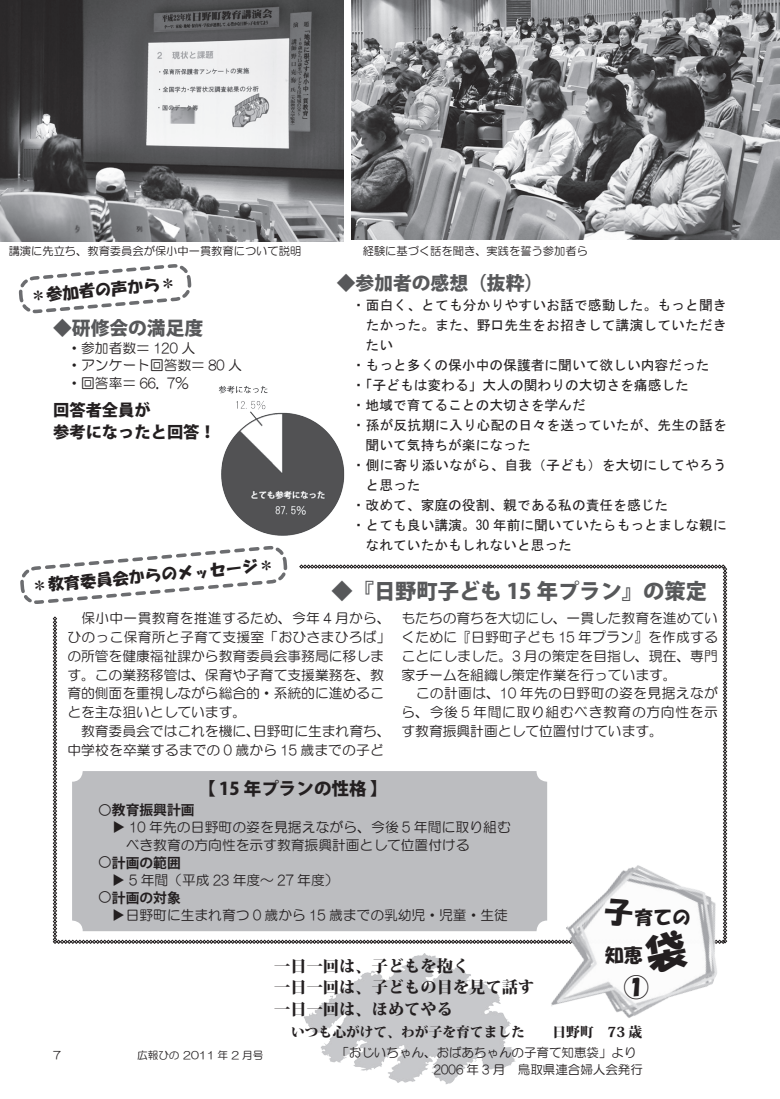
<style>
.page{position:relative;width:780px;height:1099px;background:#fff}
.page>*{position:absolute;margin:0;border:0;box-sizing:border-box;transform-origin:0 0}
.t1{font:25px "HG Soei Kakupoptai";color:#231f20}
.t2{font:800 21.25px "Koz Go Pro";color:#57585a}
.t3{font:800 18.75px "Koz Go Pro";color:#57585a}
.t4{font:18.75px "HG Soei Kakupoptai";color:#231f20}
.t5{font:800 17.5px "Koz Go Pro";color:#231f20}
.t6{font:800 16.25px/21.2px "Koz Min Pro";color:#231f20}
.t7{font:16.25px "HG Soei Kakupoptai";color:#231f20}
.t8{font:800 16.25px/21.2px "Koz Go Pro";color:#231f20}
.t9{font:13.75px/18.8px "HG Maru Gothic MPRO";color:#231f20}
.t10{font:13.75px "MS Gothic";color:#231f20}
.t11{font:800 13.75px "Koz Min Pro";color:#231f20}
.t12{font:13.75px "HG Maru Gothic MPRO";letter-spacing:.02em;color:#231f20}
.t13{font:13.75px "HG Maru Gothic MPRO";letter-spacing:.025em;color:#231f20}
.t14{font:700 13.75px "Koz Go Pro";color:#231f20}
.t15{font:12.5px/17.5px "HG Maru Gothic MPRO";color:#231f20}
.t16{font:11.25px "HG Maru Gothic MPRO";color:#231f20}
.t17{font:10.62px "HG Maru Gothic MPRO";color:#231f20}
.s1{font-family:"HG Maru Gothic MPRO";font-weight:400}
</style>
<div class="page">
<img style="left:551px;top:848px;width:177px;height:170px">
<img style="left:352px;top:0;width:428px;height:240px">
<img style="left:0;top:0;width:344px;height:241px">
<img style="left:219px;top:385px;width:126px;height:151px">
<svg style="left:18px;top:264px;width:174px;height:50px"></svg>
<img style="left:303px;top:974px;width:212px;height:110px">
<svg style="left:20px;top:546px;width:707px;height:428px"></svg>
<p class="t16" style="left:9px;top:245px;width:294px">講演に先立ち、教育委員会が保小中一貫教育について説明</p>
<p class="t7" style="left:30px;top:287px;width:148px;rotate:-5deg">＊参加者の声から*</p>
<h3 class="t3" style="left:53px;top:315px;width:151px">◆研修会の満足度</h3>
<p class="t9" style="left:67px;top:339px;width:176px;line-height:17.5px">・参加者数＝ 120 人<br>・アンケート回答数＝ 80 人・回答率= 66．7％</p>
<p class="t8" style="left:53px;top:401px;width:164px">回答者全員が<br>参考になったと回答!</p>
<p class="t7" style="left:31px;top:577px;width:245px;rotate:-5deg">＊教育委員会からのメッセージ*</p>
<p class="t16" style="left:363px;top:245px;width:226px">経験に基づく話を聞き、実践を誓う参加者ら</p>
<h3 class="t3" style="left:337px;top:271px;width:208px">◆参加者の感想（抜粋(</h3>
<p class="t10" style="left:352px;top:298px;width:376px">・面白く、とても分かりやすいお話で感動した。もっと聞き</p>
<p class="t10" style="left:366px;top:318px;width:362px">たかった。また、野口先生をお招きして講演していただき</p>
<p class="t10" style="left:365px;top:338px;width:29px">たい</p>
<p class="t10" style="left:352px;top:358px;width:359px">・もっと多くの保小中の保護者に聞いて欲しい内容だった</p>
<p class="t10" style="left:352px;top:378px;width:338px">・「子どもは変わる」大人の関わりの大切さを痛感した</p>
<p class="t10" style="left:352px;top:398px;width:235px">・地域で育てることの大切さを学んだ</p>
<p class="t10" style="left:352px;top:418px;width:376px">・孫が反抗期に入り心配の日々を送っていたが、先生の話を</p>
<p class="t10" style="left:365px;top:438px;width:166px">聞いて気持ちが楽になった</p>
<p class="t10" style="left:352px;top:458px;width:376px">・側に寄り添いながら、自我（子ども）を大切にしてやろう</p>
<p class="t10" style="left:365px;top:478px;width:56px">と思った</p>
<p class="t10" style="left:352px;top:498px;width:318px">・改めて、家庭の役割、親である私の責任を感じた</p>
<p class="t10" style="left:352px;top:518px;width:376px">・とても良い講演。30 年前に聞いていたらもっとましな親に</p>
<p class="t10" style="left:365px;top:538px;width:208px">なれていたかもしれないと思った</p>
<h2 class="t2" style="left:331px;top:577px;width:377px">◆『日野町子ども 15 年プラン』の策定</h2>
<p class="t12" style="left:67px;top:611px;width:325px">　保小中一貫教育を推進するため、今年 4 月から、</p>
<p class="t13" style="left:67px;top:630px;width:325px">ひのっこ保育所と子育て支援室「おひさまひろば「</p>
<p class="t9" style="left:67px;top:646px;width:318px">の所管を健康福祉課から教育委員会事務局に移しま</p>
<p class="t9" style="left:67px;top:665px;width:318px">す。この業務移管は、保育や子育て支援業務を、教</p>
<p class="t9" style="left:67px;top:684px;width:318px">育的側面を重視しながら総合的・系統的に進めるこ</p>
<p class="t9" style="left:67px;top:702px;width:180px">とを主な狙いとしています。</p>
<p class="t9" style="left:253px;top:721px;width:139px">日野町に生まれ育ち、</p>
<p class="t9" style="left:67px;top:721px;width:318px">　教育委員会ではこれを機に、<br>中学校を卒業するまでの 0 歳から 15 歳までの子ど</p>
<p class="t5" style="left:198px;top:777px;width:191px">【 15 年プランの性格【</p>
<p class="t9" style="left:401px;top:609px;width:318px">もたちの育ちを大切にし、一貫した教育を進めていくために『日野町子ども 15 年プラン』を作成することにしました。3 月の策定を目指し、現在、専門家チームを組織し策定作業を行っています。<br>　この計画は、10 年先の日野町の姿を見据えながら、今後 5 年間に取り組むべき教育の方向性を示す教育振興計画として位置付けています。</p>
<p class="t17" style="left:53px;top:1049px;width:9px">7</p>
<p class="t14" style="left:98px;top:801px;width:98px"><span class="s1">○</span>教育振興計画</p>
<p class="t9" style="left:98px;top:818px;width:414px;line-height:17.5px">　▶ 10 年先の日野町の姿を見据えながら、今後 5 年間に取り組む　　べき教育の方向性を示す教育振興計画として位置付ける</p>
<p class="t14" style="left:98px;top:853px;width:84px"><span class="s1">○</span>計画の範囲</p>
<p class="t9" style="left:98px;top:870px;width:242px">　▶ 5 年間（平成 23 年度～ 27 年度(</p>
<p class="t14" style="left:98px;top:888px;width:84px"><span class="s1">○</span>計画の対象</p>
<p class="t9" style="left:98px;top:905px;width:411px">　▶日野町に生まれ育つ 0 歳から 15 歳までの乳幼児・児童・生徒</p>
<h3 class="t4" style="left:634px;top:908px;width:58px">育ての</h3>
<h3 class="t4" style="left:605px;top:945px;width:39px">知恵</h3>
<h1 class="t1" style="left:623px;top:974px;width:27px">1</h1>
<p class="t6" style="left:274px;top:954px;width:261px">一日一回は、子どもを抱く<br>一日一回は、子どもの目を見て話す一日一回は、ほめてやる</p>
<p class="t11" style="left:291px;top:1021px;width:353px">いつも心がけて、わが子を育てました　　日野町　73 歳</p>
<p class="t15" style="left:434px;top:1043px;width:210px;text-indent:-97px">「おじいちゃん、おばあちゃんの子育て知恵袋」より<br>2006 年 3 月　鳥取県連合婦人会発行</p>
<p class="t17" style="left:137px;top:1049px;width:128px">広報ひの 2011 年 2 月号</p>
</div>
